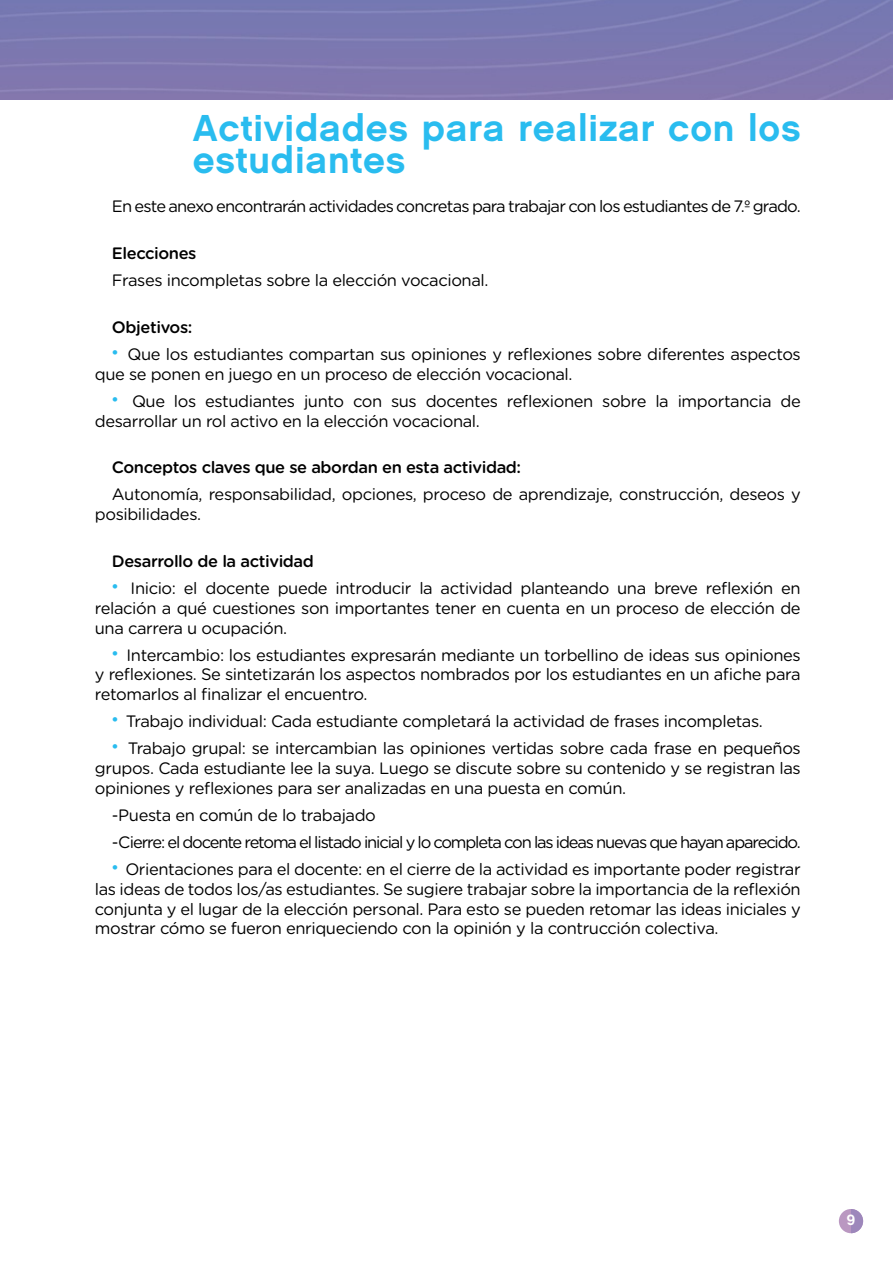
<style>
.page{position:relative;width:893px;height:1263px;background:#fff}
.page>*{position:absolute;margin:0;border:0;box-sizing:border-box;transform-origin:0 0}
.t1{font:37.5px/31.5px "Chalet New York Nineteen Sixty";letter-spacing:.02em;color:#29bcef}
.t2{font:16.5px/19.8px "Gotham Rounded";letter-spacing:-.025em;color:#000;text-align:justify}
.t3{font:16.5px/27px "Gotham Rounded";letter-spacing:-.07em;color:#000}
.t4{font:500 16.5px "Gotham Rounded";letter-spacing:-.025em;color:#000}
.t5{font:16.5px "Gotham Rounded";letter-spacing:-.05em;color:#000}
.t6{font:15px "Chalet New York Nineteen Sixty";color:#fff}
.s1{font-family:"Chalet New York Nineteen Sixty";font-size:21px;color:#29bcef}
</style>
<div class="page">
<div style="left:839px;top:1209px;width:24px;height:24px;background:#ba98c1;border-radius:50%"></div>
<svg style="left:851px;top:1209px;width:12px;height:24px"></svg>
<h1 class="t1" style="left:193px;top:112px;width:609px">Actividades para realizar con los estudiantes</h1>
<p class="t5" style="left:112px;top:195px;width:690px">En este anexo encontrarán actividades concretas para trabajar con los estudiantes de 7.º grado.</p>
<p class="t4" style="left:112px;top:242px;width:86px">Elecciones</p>
<p class="t2" style="left:112px;top:270px;width:378px">Frases incompletas sobre la elección vocacional.</p>
<p class="t4" style="left:112px;top:315px;width:82px">Objetivos:</p>
<p class="t2" style="left:95px;top:344px;width:707px;text-indent:17px"><span class="s1">•</span> Que los estudiantes compartan sus opiniones y reflexiones sobre diferentes aspectos que se ponen en juego en un proceso de elección vocacional.</p>
<p class="t2" style="left:95px;top:390px;width:707px;text-indent:17px"><span class="s1">•</span> Que los estudiantes junto con sus docentes reflexionen sobre la importancia de desarrollar un rol activo en la elección vocacional.</p>
<p class="t4" style="left:112px;top:456px;width:411px">Conceptos claves que se abordan en esta actividad:</p>
<p class="t2" style="left:95px;top:484px;width:707px;text-indent:17px">Autonomía, responsabilidad, opciones, proceso de aprendizaje, construcción, deseos y posibilidades.</p>
<p class="t4" style="left:112px;top:549px;width:204px">Desarrollo de la actividad</p>
<p class="t2" style="left:95px;top:578px;width:707px;text-indent:17px"><span class="s1">•</span> Inicio: el docente puede introducir la actividad planteando una breve reflexión en relación a qué cuestiones son importantes tener en cuenta en un proceso de elección de una carrera u ocupación.</p>
<p class="t2" style="left:95px;top:644px;width:707px;text-indent:17px"><span class="s1">•</span> Intercambio: los estudiantes expresarán mediante un torbellino de ideas sus opiniones y reflexiones. Se sintetizarán los aspectos nombrados por los estudiantes en un afiche para retomarlos al finalizar el encuentro.</p>
<p class="t2" style="left:112px;top:711px;width:653px"><span class="s1">•</span> Trabajo individual: Cada estudiante completará la actividad de frases incompletas.</p>
<p class="t2" style="left:95px;top:738px;width:707px;text-indent:17px"><span class="s1">•</span> Trabajo grupal: se intercambian las opiniones vertidas sobre cada frase en pequeños grupos. Cada estudiante lee la suya. Luego se discute sobre su contenido y se registran las opiniones y reflexiones para ser analizadas en una puesta en común.</p>
<p class="t3" style="left:112px;top:801px;width:690px">-Puesta en común de lo trabajado<br>-Cierre: el docente retoma el listado inicial y lo completa con las ideas nuevas que hayan aparecido.</p>
<p class="t2" style="left:95px;top:858px;width:707px;text-indent:17px"><span class="s1">•</span> Orientaciones para el docente: en el cierre de la actividad es importante poder registrar las ideas de todos los/as estudiantes. Se sugiere trabajar sobre la importancia de la reflexión conjunta y el lugar de la elección personal. Para esto se pueden retomar las ideas iniciales y mostrar cómo se fueron enriqueciendo con la opinión y la contrucción colectiva.</p>
<p class="t6" style="left:847px;top:1211px;width:10px">9</p>
</div>
